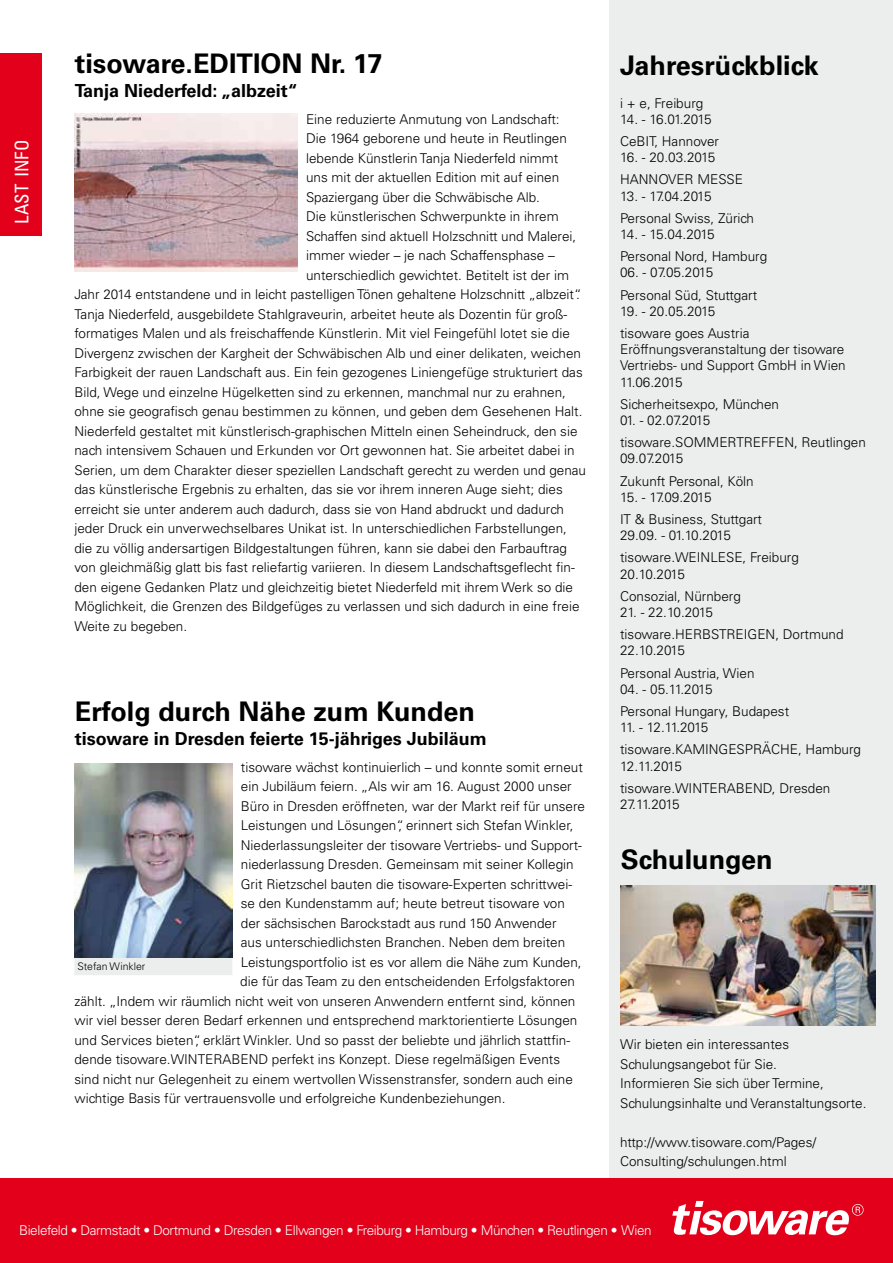
<style>
.page{position:relative;width:893px;height:1263px;background:#fff}
.page>*{position:absolute;margin:0;border:0;box-sizing:border-box;transform-origin:0 0}
.t1{font:700 27px "Univers";color:#000}
.t2{font:condensed 18.75px "Univers";color:#fff}
.t3{font:700 18px "Univers";color:#000}
.t4{font:300 13.5px/22.2px "Univers";color:#000}
.t5{font:300 13.5px "Univers";letter-spacing:-.03em;color:#fff}
.t6{font:300 10.5px "Univers";color:#000}
</style>
<div class="page">
<div style="left:0;top:53px;width:42px;height:183px;background:#e2001a"></div>
<div style="left:609px;top:0;width:284px;height:1181px;background:#eceded"></div>
<div style="left:0;top:1179px;width:893px;height:84px;background:#e2001a"></div>
<svg style="left:672px;top:1201px;width:192px;height:34px"></svg>
<div style="left:74px;top:958px;width:158px;height:17px;background:#eceded"></div>
<img style="left:74px;top:763px;width:158px;height:195px">
<img style="left:74px;top:113px;width:223px;height:159px">
<img style="left:620px;top:885px;width:256px;height:141px">
<h2 class="t2" style="left:10px;top:224px;width:85px;rotate:-90deg">LAST INFO</h2>
<h1 class="t1" style="left:75px;top:48px;width:309px">tisoware.EDITION Nr. 17</h1>
<h3 class="t3" style="left:75px;top:81px;width:224px">Tanja Niederfeld: „albzeit“</h3>
<p class="t4" style="left:306px;top:108px;width:255px">Eine reduzierte Anmutung von Landschaft:</p>
<p class="t4" style="left:306px;top:127px;width:262px">Die 1964 geborene und heute in Reutlingen</p>
<p class="t4" style="left:306px;top:147px;width:254px">lebende Künstlerin Tanja Niederfeld nimmt</p>
<p class="t4" style="left:306px;top:166px;width:255px">uns mit der aktuellen Edition mit auf einen</p>
<p class="t4" style="left:306px;top:186px;width:235px">Spaziergang über die Schwäbische Alb.</p>
<p class="t4" style="left:306px;top:205px;width:254px">Die künstlerischen Schwerpunkte in ihrem</p>
<p class="t4" style="left:306px;top:225px;width:272px">Schaffen sind aktuell Holzschnitt und Malerei,</p>
<p class="t4" style="left:306px;top:244px;width:250px">immer wieder – je nach Schaffensphase –</p>
<p class="t4" style="left:306px;top:264px;width:264px">unterschiedlich gewichtet. Betitelt ist der im</p>
<p class="t4" style="left:74px;top:283px;width:509px">Jahr 2014 entstandene und in leicht pastelligen Tönen gehaltene Holzschnitt „albzeit“.</p>
<p class="t4" style="left:74px;top:303px;width:494px">Tanja Niederfeld, ausgebildete Stahlgraveurin, arbeitet heute als Dozentin für groß-</p>
<p class="t4" style="left:74px;top:322px;width:497px">formatiges Malen und als freischaffende Künstlerin. Mit viel Feingefühl lotet sie die</p>
<p class="t4" style="left:74px;top:342px;width:508px">Divergenz zwischen der Kargheit der Schwäbischen Alb und einer delikaten, weichen</p>
<p class="t4" style="left:74px;top:361px;width:510px">Farbigkeit der rauen Landschaft aus. Ein fein gezogenes Liniengefüge strukturiert das</p>
<p class="t4" style="left:74px;top:381px;width:493px">Bild, Wege und einzelne Hügelketten sind zu erkennen, manchmal nur zu erahnen,</p>
<p class="t4" style="left:74px;top:400px;width:510px">ohne sie geografisch genau bestimmen zu können, und geben dem Gesehenen Halt.</p>
<p class="t4" style="left:74px;top:420px;width:505px">Niederfeld gestaltet mit künstlerisch-graphischen Mitteln einen Seheindruck, den sie</p>
<p class="t4" style="left:74px;top:439px;width:502px">nach intensivem Schauen und Erkunden vor Ort gewonnen hat. Sie arbeitet dabei in</p>
<p class="t4" style="left:74px;top:459px;width:513px">Serien, um dem Charakter dieser speziellen Landschaft gerecht zu werden und genau</p>
<p class="t4" style="left:74px;top:478px;width:490px">das künstlerische Ergebnis zu erhalten, das sie vor ihrem inneren Auge sieht; dies</p>
<p class="t4" style="left:74px;top:498px;width:491px">erreicht sie unter anderem auch dadurch, dass sie von Hand abdruckt und dadurch</p>
<p class="t4" style="left:74px;top:517px;width:494px">jeder Druck ein unverwechselbares Unikat ist. In unterschiedlichen Farbstellungen,</p>
<p class="t4" style="left:74px;top:537px;width:494px">die zu völlig andersartigen Bildgestaltungen führen, kann sie dabei den Farbauftrag</p>
<p class="t4" style="left:74px;top:556px;width:502px">von gleichmäßig glatt bis fast reliefartig variieren. In diesem Landschaftsgeflecht fin-</p>
<p class="t4" style="left:74px;top:576px;width:500px">den eigene Gedanken Platz und gleichzeitig bietet Niederfeld mit ihrem Werk so die</p>
<p class="t4" style="left:74px;top:595px;width:507px">Möglichkeit, die Grenzen des Bildgefüges zu verlassen und sich dadurch in eine freie</p>
<p class="t4" style="left:74px;top:615px;width:114px">Weite zu begeben.</p>
<h1 class="t1" style="left:75px;top:696px;width:402px">Erfolg durch Nähe zum Kunden</h1>
<h3 class="t3" style="left:75px;top:728px;width:413px">tisoware in Dresden feierte 15-jähriges Jubiläum</h3>
<p class="t4" style="left:241px;top:756px;width:343px">tisoware wächst kontinuierlich – und konnte somit erneut</p>
<p class="t4" style="left:241px;top:775px;width:332px">ein Jubiläum feiern. „Als wir am 16. August 2000 unser</p>
<p class="t4" style="left:241px;top:795px;width:346px">Büro in Dresden eröffneten, war der Markt reif für unsere</p>
<p class="t4" style="left:241px;top:814px;width:334px">Leistungen und Lösungen“, erinnert sich Stefan Winkler,</p>
<p class="t4" style="left:241px;top:834px;width:343px">Niederlassungsleiter der tisoware Vertriebs- und Support-</p>
<p class="t4" style="left:241px;top:853px;width:334px">niederlassung Dresden. Gemeinsam mit seiner Kollegin</p>
<p class="t4" style="left:241px;top:873px;width:333px">Grit Rietzschel bauten die tisoware-Experten schrittwei-</p>
<p class="t4" style="left:241px;top:892px;width:326px">se den Kundenstamm auf; heute betreut tisoware von</p>
<p class="t4" style="left:241px;top:912px;width:317px">der sächsischen Barockstadt aus rund 150 Anwender</p>
<p class="t4" style="left:241px;top:931px;width:326px">aus unterschiedlichsten Branchen. Neben dem breiten</p>
<p class="t4" style="left:241px;top:951px;width:342px">Leistungsportfolio ist es vor allem die Nähe zum Kunden,</p>
<p class="t4" style="left:240px;top:970px;width:336px">die für das Team zu den entscheidenden Erfolgsfaktoren</p>
<p class="t4" style="left:74px;top:990px;width:502px">zählt. „Indem wir räumlich nicht weit von unseren Anwendern entfernt sind, können</p>
<p class="t4" style="left:74px;top:1009px;width:504px">wir viel besser deren Bedarf erkennen und entsprechend marktorientierte Lösungen</p>
<p class="t4" style="left:74px;top:1029px;width:497px">und Services bieten“, erklärt Winkler. Und so passt der beliebte und jährlich stattfin-</p>
<p class="t4" style="left:74px;top:1048px;width:487px">dende tisoware.WINTERABEND perfekt ins Konzept. Diese regelmäßigen Events</p>
<p class="t4" style="left:74px;top:1068px;width:500px">sind nicht nur Gelegenheit zu einem wertvollen Wissenstransfer, sondern auch eine</p>
<p class="t4" style="left:74px;top:1087px;width:432px">wichtige Basis für vertrauensvolle und erfolgreiche Kundenbeziehungen.</p>
<p class="t6" style="left:77px;top:960px;width:70px">Stefan Winkler</p>
<h1 class="t1" style="left:620px;top:50px;width:200px">Jahresrückblick</h1>
<p class="t4" style="left:620px;top:92px;width:85px">i + e, Freiburg</p>
<p class="t4" style="left:620px;top:108px;width:100px">14. - 16.01.2015<br>CeBIT, Hannover</p>
<p class="t4" style="left:620px;top:146px;width:124px">16. - 20.03.2015<br>HANNOVER MESSE</p>
<p class="t4" style="left:620px;top:185px;width:136px">13. - 17.04.2015<br>Personal Swiss, Zürich</p>
<p class="t4" style="left:620px;top:223px;width:149px">14. - 15.04.2015<br>Personal Nord, Hamburg</p>
<p class="t4" style="left:620px;top:262px;width:139px">06. - 07.05.2015<br>Personal Süd, Stuttgart</p>
<p class="t4" style="left:620px;top:300px;width:131px">19. - 20.05.2015 tisoware goes Austria</p>
<p class="t4" style="left:620px;top:341px;width:227px;line-height:16.2px;text-align:justify">Eröffnungsveranstaltung der tisoware Vertriebs- und Support GmbH in Wien 11.06.2015</p>
<p class="t4" style="left:620px;top:393px;width:160px">Sicherheitsexpo, München</p>
<p class="t4" style="left:620px;top:409px;width:247px">01. - 02.07.2015 tisoware.SOMMERTREFFEN, Reutlingen</p>
<p class="t4" style="left:620px;top:448px;width:135px">09.07.2015<br>Zukunft Personal, Köln</p>
<p class="t4" style="left:620px;top:486px;width:143px">15. - 17.09.2015<br>IT &amp; Business, Stuttgart</p>
<p class="t4" style="left:620px;top:524px;width:180px">29.09. - 01.10.2015 tisoware.WEINLESE, Freiburg</p>
<p class="t4" style="left:620px;top:563px;width:122px">20.10.2015<br>Consozial, Nürnberg</p>
<p class="t4" style="left:620px;top:601px;width:225px">21. - 22.10.2015 tisoware.HERBSTREIGEN, Dortmund</p>
<p class="t4" style="left:620px;top:640px;width:136px">22.10.2015<br>Personal Austria, Wien</p>
<p class="t4" style="left:620px;top:678px;width:171px">04. - 05.11.2015<br>Personal Hungary, Budapest</p>
<p class="t4" style="left:620px;top:716px;width:242px">11. - 12.11.2015 tisoware.KAMINGESPRÄCHE, Hamburg</p>
<p class="t4" style="left:620px;top:755px;width:212px">12.11.2015 tisoware.WINTERABEND, Dresden</p>
<p class="t4" style="left:620px;top:793px;width:61px">27.11.2015</p>
<h1 class="t1" style="left:621px;top:843px;width:153px">Schulungen</h1>
<p class="t4" style="left:620px;top:1035px;width:248px;line-height:19.5px">Wir bieten ein interessantes Schulungsangebot für Sie.<br>Informieren Sie sich über Termine, Schulungsinhalte und Veranstaltungsorte.</p>
<p class="t4" style="left:620px;top:1132px;width:198px;line-height:19.5px">http://www.tisoware.com/Pages/<br>Consulting/schulungen.html</p>
<p class="t5" style="left:19px;top:1222px;width:634px">Bielefeld • Darmstadt • Dortmund • Dresden • Ellwangen • Freiburg • Hamburg • München • Reutlingen • Wien</p>
</div>
